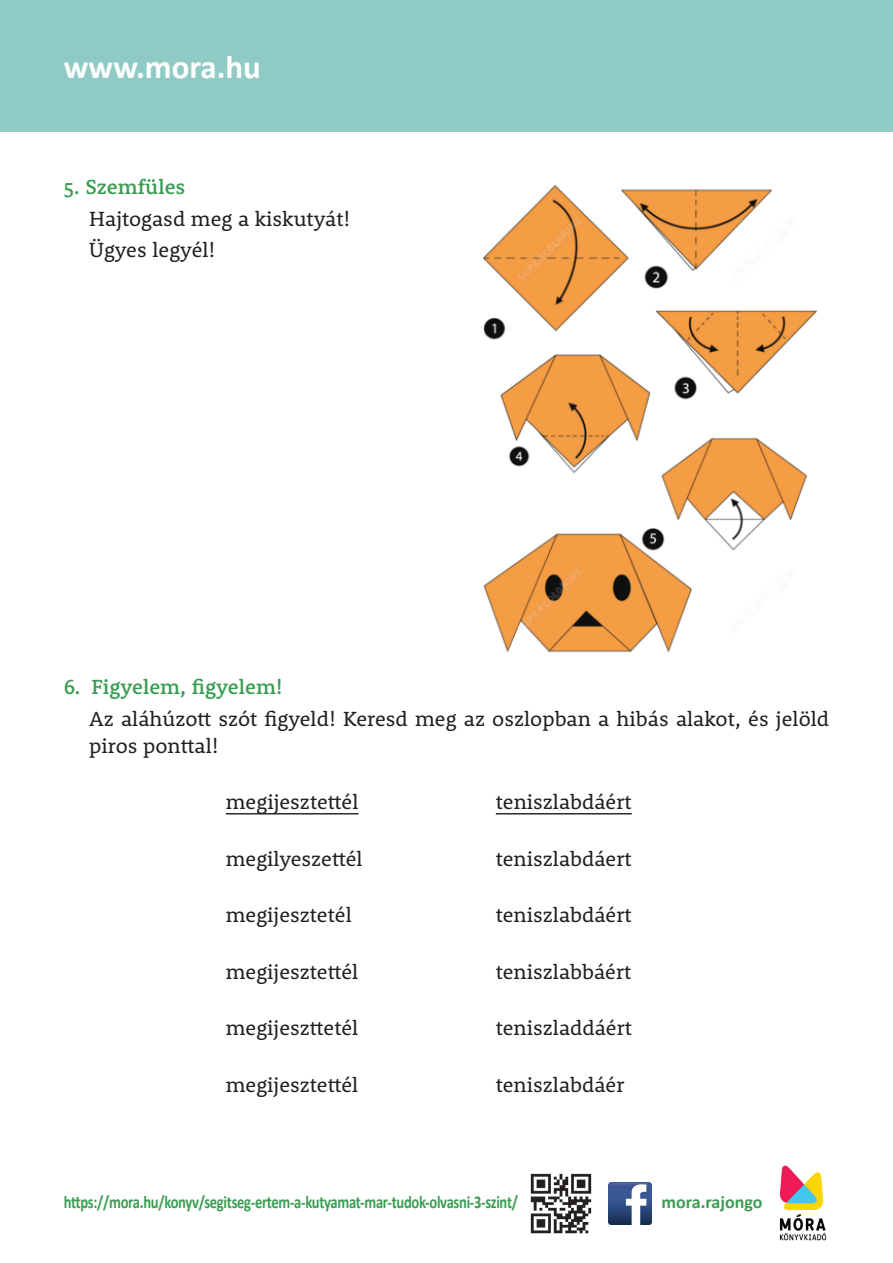
<style>
.page{position:relative;width:893px;height:1263px;background:#fff}
.page>*{position:absolute;margin:0;border:0;box-sizing:border-box;transform-origin:0 0}
.t1{font:700 33px "Calibri";color:#fff}
.t2{font:21px/31.2px "Rooney";color:#231f20}
.t3{font:500 21px "Rooney";color:#3b9d52}
.t4{font:700 18px "Calibri";letter-spacing:-.02em;color:#3b9d52;scale:.81 1}
.t5{font:700 18px "Calibri";color:#3b9d52}
</style>
<div class="page">
<hr style="left:226px;top:813px;width:132px;height:1px;background:#231f20">
<hr style="left:496px;top:813px;width:136px;height:1px;background:#231f20">
<div style="left:0;top:0;width:893px;height:132px;background:#90cac4"></div>
<img style="left:483px;top:185px;width:334px;height:468px">
<img style="left:779px;top:1165px;width:48px;height:76px">
<img style="left:530px;top:1173px;width:62px;height:61px">
<img style="left:609px;top:1182px;width:42px;height:43px">
<h1 class="t1" style="left:64px;top:44px;width:199px">www.mora.hu</h1>
<p class="t3" style="left:64px;top:173px;width:123px">5. Szemfüles</p>
<p class="t2" style="left:89px;top:202px;width:263px">Hajtogasd meg a kiskutyát!<br>Ügyes legyél!</p>
<p class="t3" style="left:64px;top:673px;width:221px">6. Figyelem, figyelem!</p>
<p class="t2" style="left:89px;top:704px;width:741px;line-height:27px">Az aláhúzott szót figyeld! Keresd meg az oszlopban a hibás alakot, és jelöld piros ponttal!</p>
<p class="t2" style="left:226px;top:786px;width:134px">megijesztettél</p>
<p class="t2" style="left:496px;top:786px;width:137px">teniszlabdáért</p>
<p class="t2" style="left:226px;top:842px;width:138px">megilyeszettél</p>
<p class="t2" style="left:496px;top:842px;width:137px">teniszlabdáert</p>
<p class="t2" style="left:226px;top:899px;width:127px">megijesztetél</p>
<p class="t2" style="left:496px;top:899px;width:137px">teniszlabdáért</p>
<p class="t2" style="left:226px;top:955px;width:134px">megijesztettél</p>
<p class="t2" style="left:496px;top:955px;width:137px">teniszlabbáért</p>
<p class="t2" style="left:226px;top:1012px;width:134px">megijeszttetél</p>
<p class="t2" style="left:496px;top:1012px;width:138px">teniszladdáért</p>
<p class="t2" style="left:226px;top:1068px;width:134px">megijesztettél</p>
<p class="t2" style="left:496px;top:1068px;width:130px">teniszlabdáér</p>
<p class="t4" style="left:64px;top:1190px;width:562px">https://mora.hu/konyv/segitseg-ertem-a-kutyamat-mar-tudok-olvasni-3-szint/</p>
<p class="t5" style="left:662px;top:1190px;width:102px">mora.rajongo</p>
</div>
